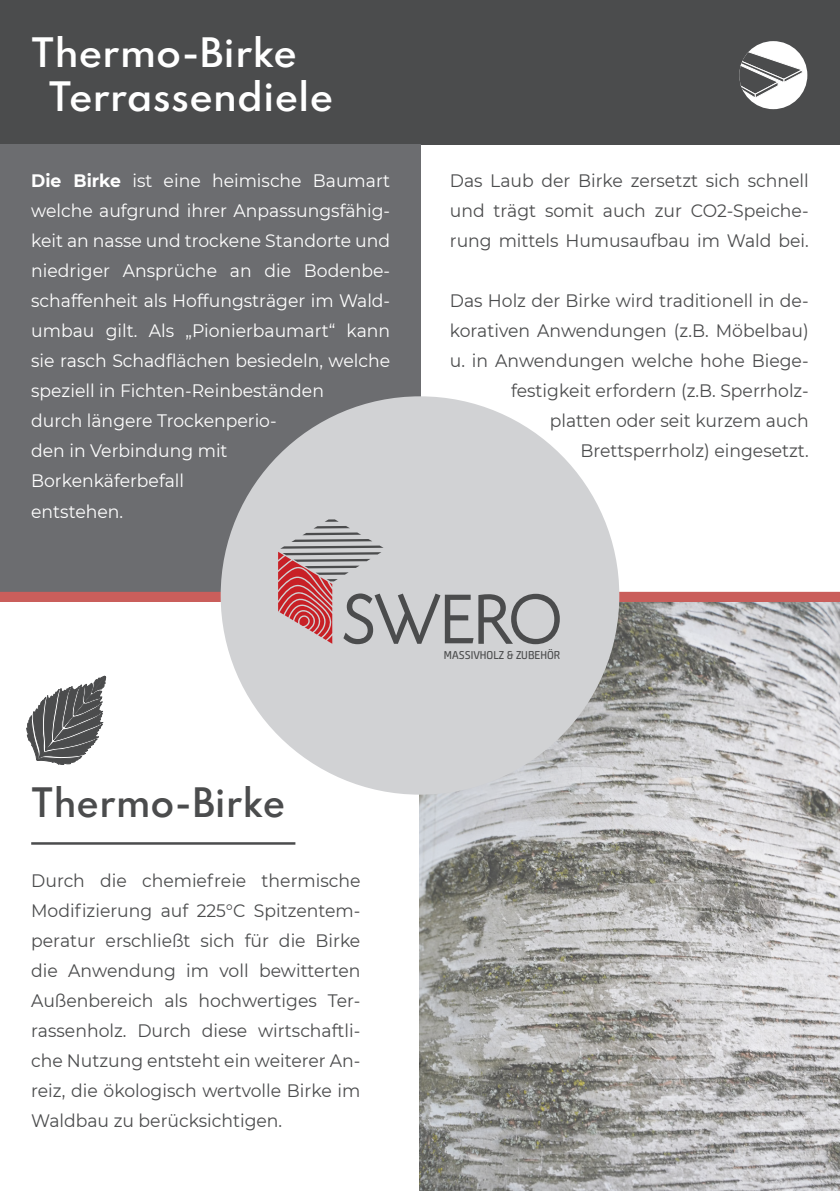
<style>
.page{position:relative;width:840px;height:1191px;background:#fff}
.page>*{position:absolute;margin:0;border:0;box-sizing:border-box;transform-origin:0 0}
.t1{font:600 36px/44px "Spartan";color:#fff}
.t2{font:600 36px "Spartan";color:#4b4c4d;scale:.96 1}
.t3{font:18px/30px "Montserrat";color:#4b4c4d;text-align:justify;scale:.96 1}
.t4{font:18px/30px "Montserrat";color:#fff;scale:.96 1}
.t5{font:13px "Neuron";color:#4b4c4d}
.s1{font-weight:700}
</style>
<div class="page">
<div style="left:0;top:0;width:839px;height:144px;background:#4b4c4d"></div>
<div style="left:0;top:144px;width:420px;height:453px;background:#6c6d70"></div>
<img style="left:420px;top:602px;width:419px;height:589px">
<div style="left:738px;top:41px;width:68px;height:68px;background:#fff;border-radius:50%"></div>
<svg style="left:738px;top:48px;width:64px;height:50px"></svg>
<hr style="left:31px;top:842px;width:264px;height:2px;background:#4b4c4d">
<div style="left:0;top:592px;width:839px;height:10px;background:#ca5e5b"></div>
<div style="left:220px;top:396px;width:399px;height:398px;background:#d1d2d4;border-radius:50%"></div>
<svg style="left:278px;top:519px;width:281px;height:125px"></svg>
<svg style="left:27px;top:675px;width:79px;height:90px"></svg>
<h1 class="t1" style="left:49px;top:29px;width:286px;text-indent:-17px">Thermo-Birke<br>Terrassendiele</h1>
<p class="t4" style="left:31px;top:165px;width:375px"><span class="s1">Die Birke</span> ist eine heimische Baumart welche aufgrund ihrer Anpassungsfähig&shy;keit an nasse und trockene Standorte und niedriger Ansprüche an die Bodenbe&shy;schaffenheit als Hoffungsträger im Wald&shy;umbau gilt. Als „Pionierbaumart“ kann sie rasch Schadflächen besiedeln, welche speziell in Fichten-Reinbeständen<br>durch längere Trockenperio-<br>den in Verbindung mit<br>Borkenkäferbefall<br>entstehen.</p>
<h1 class="t2" style="left:31px;top:775px;width:266px">Thermo-Birke</h1>
<p class="t3" style="left:31px;top:864px;width:344px">Durch die chemiefreie thermische Modifizierung auf 225°C Spitzentem&shy;peratur erschließt sich für die Birke die Anwendung im voll bewitterten Außenbereich als hochwertiges Ter&shy;rassenholz. Durch diese wirtschaftli&shy;che Nutzung entsteht ein weiterer An&shy;reiz, die ökologisch wertvolle Birke im Waldbau zu berücksichtigen.</p>
<p class="t3" style="left:449px;top:165px;width:375px">Das Laub der Birke zersetzt sich schnell und trägt somit auch zur CO2-Speiche&shy;rung mittels Humusaufbau im Wald bei.</p>
<p class="t3" style="left:449px;top:285px;width:375px;text-align:right">Das Holz der Birke wird traditionell in de&shy;korativen Anwendungen (z.B. Möbelbau) u. in Anwendungen welche hohe Biege&shy;festigkeit erfordern (z.B. Sperrholz&shy;platten oder seit kurzem auch Brettsperrholz) eingesetzt.</p>
<p class="t5" style="left:443px;top:648px;width:118px">MASSIVHOLZ &amp; ZUBEHÖR</p>
</div>
